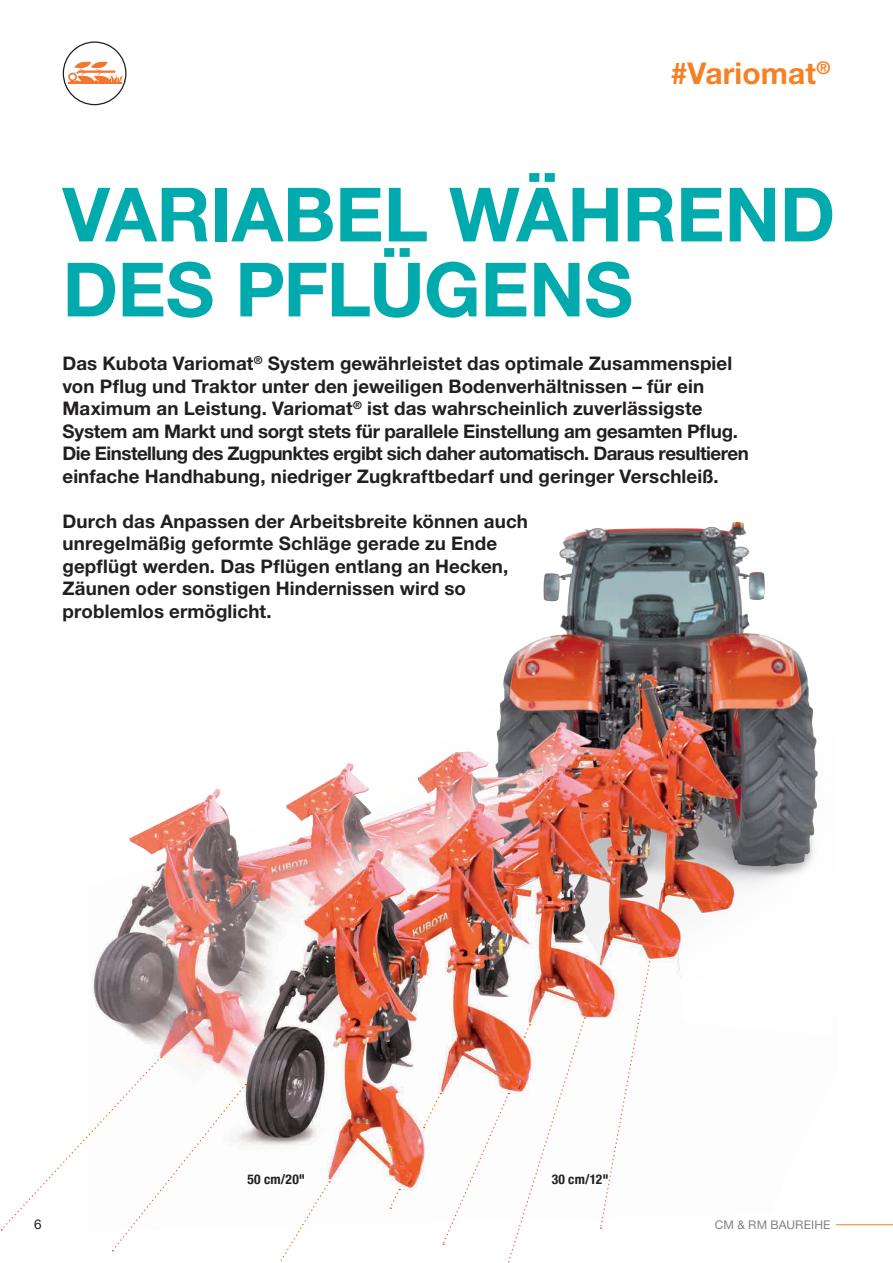
<style>
.page{position:relative;width:893px;height:1263px;background:#fff}
.page>*{position:absolute;margin:0;border:0;box-sizing:border-box;transform-origin:0 0}
.t1{font:700 75px/75px "Helvetica Neue LT Std";letter-spacing:-.005em;color:#00aaad}
.t2{font:700 30px "Helvetica Neue LT Std";letter-spacing:.005em;color:#f58125}
.t3{font:700 18.75px/22.5px "Helvetica Neue LT Std";letter-spacing:.005em;color:#231f20}
.t4{font:700 condensed 13.5px "Helvetica Neue";letter-spacing:.015em;color:#231f20}
.t5{font:13.5px "Helvetica Neue LT Std";color:#231f20}
.t6{font:12px "Helvetica Neue LT Std";letter-spacing:.01em;color:#808285}
</style>
<div class="page">
<img style="left:92px;top:521px;width:726px;height:670px">
<hr style="left:836px;top:1224px;width:57px;height:1px;background:#f58125">
<svg style="left:599px;top:957px;width:52px;height:272px"></svg>
<svg style="left:423px;top:1017px;width:163px;height:246px"></svg>
<svg style="left:389px;top:1189px;width:11px;height:20px"></svg>
<svg style="left:1px;top:1056px;width:329px;height:205px"></svg>
<svg style="left:63px;top:41px;width:63px;height:64px"></svg>
<h2 class="t2" style="left:671px;top:55px;width:161px">#Variomat<sup>®</sup></h2>
<h1 class="t1" style="left:63px;top:175px;width:774px">VARIABEL WÄHREND<br>DES PFLÜGENS</h1>
<p class="t3" style="left:63px;top:352px;width:688px">Das Kubota Variomat<sup>®</sup> System gewährleistet das optimale Zusammenspiel von Pflug und Traktor unter den jeweiligen Bodenverhältnissen – für ein Maximum an Leistung. Variomat<sup>®</sup> ist das wahrscheinlich zuverlässigste System am Markt und sorgt stets für parallele Einstellung am gesamten Pflug.<br>Die Einstellung des Zugpunktes ergibt sich daher automatisch. Daraus resultieren einfache Handhabung, niedriger Zugkraftbedarf und geringer Verschleiß.</p>
<p class="t3" style="left:63px;top:509px;width:467px">Durch das Anpassen der Arbeitsbreite können auch unregelmäßig geformte Schläge gerade zu Ende gepflügt werden. Das Pflügen entlang an Hecken, Zäunen oder sonstigen Hindernissen wird so problemlos ermöglicht.</p>
<p class="t4" style="left:247px;top:1167px;width:59px">50 cm/20"</p>
<p class="t4" style="left:552px;top:1167px;width:58px">30 cm/12"</p>
<p class="t5" style="left:34px;top:1216px;width:9px">6</p>
<p class="t6" style="left:715px;top:1217px;width:117px">CM &amp; RM BAUREIHE</p>
</div>
